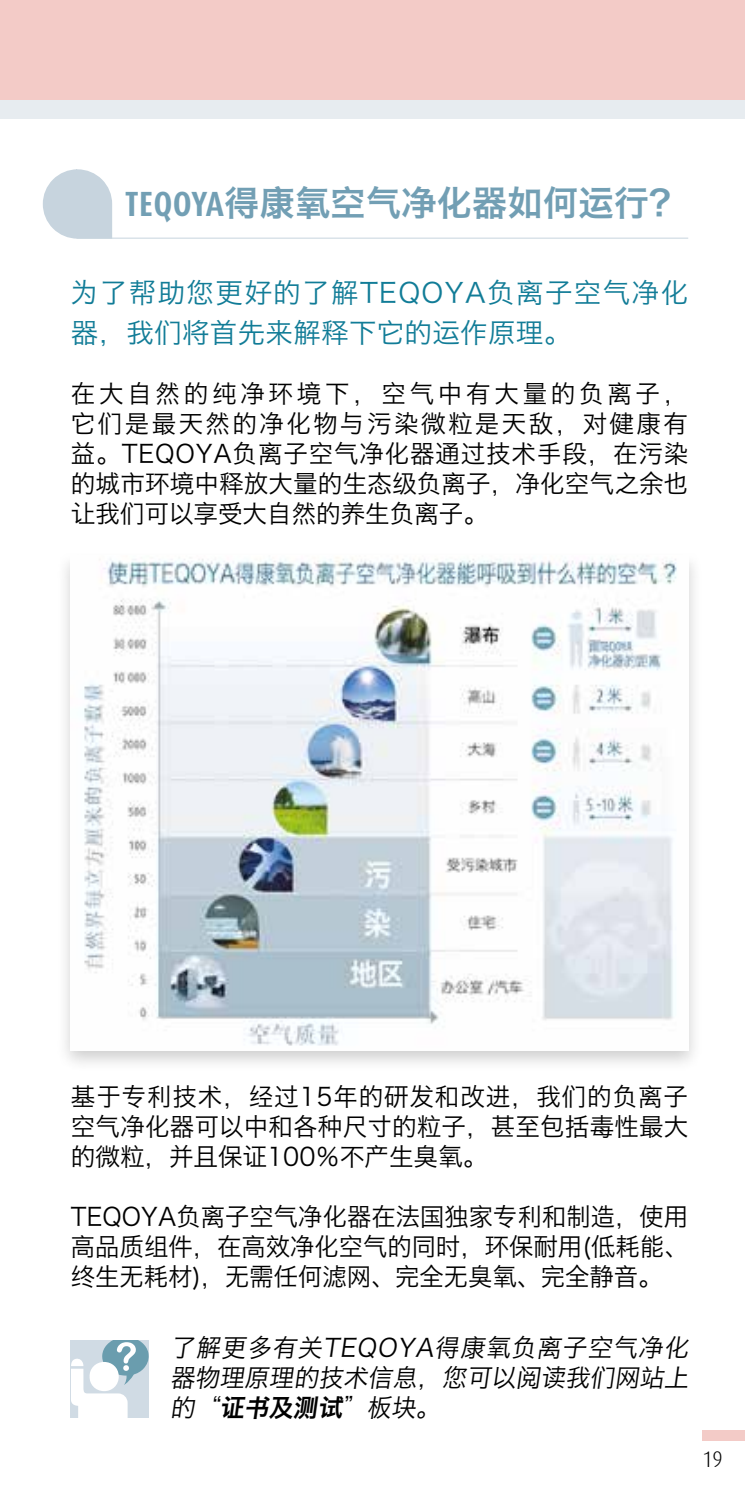
<style>
.page{position:relative;width:745px;height:1489px;background:#fff}
.page>*{position:absolute;margin:0;border:0;box-sizing:border-box;transform-origin:0 0}
.t1{font:35px "Hiragino Sans GB W6";letter-spacing:.01em;color:#729fb4}
.t2{font:27.5px/40px "Hiragino Sans GB W3";letter-spacing:.05em;color:#117c97}
.t3{font:25px/30px "Hiragino Sans GB W3";letter-spacing:.005em;color:#000;text-align:justify}
.t4{font:300 condensed 22.5px "Dax OT";color:#000}
.s1{font-family:"Dax OT";font-weight:700;font-stretch:condensed}
.s2{font-family:"Hiragino Sans GB W6"}
</style>
<div class="page">
<div style="left:0;top:100px;width:744px;height:18px;background:#e7ecf0"></div>
<div style="left:0;top:0;width:744px;height:100px;background:#f3cbc7"></div>
<svg style="left:71px;top:1340px;width:78px;height:77px"></svg>
<svg style="left:43px;top:169px;width:72px;height:70px"></svg>
<hr style="left:76px;top:238px;width:611px;height:1px;background:#c7d4de">
<div style="left:56px;top:547px;width:647px;height:525px;background:#000;opacity:.2"></div>
<img style="left:71px;top:563px;width:616px;height:487px">
<div style="left:0;top:534px;width:744px;height:29px;background:#fff"></div>
<div style="left:702px;top:1430px;width:42px;height:10px;background:#f3cbc7"></div>
<h1 class="t1" style="left:125px;top:180px;width:547px"><span class="s1">TEQOYA</span>得康氧空气净化器如何运行?</h1>
<p class="t2" style="left:71px;top:272px;width:618px">为了帮助您更好的了解TEQOYA负离子空气净化器，我们将首先来解释下它的运作原理。</p>
<p class="t3" style="left:71px;top:378px;width:618px">在大自然的纯净环境下，空气中有大量的负离子，它们是最天然的净化物与污染微粒是天敌，对健康有益。TEQOYA负离子空气净化器通过技术手段，在污染的城市环境中释放大量的生态级负离子，净化空气之余也让我们可以享受大自然的养生负离子。</p>
<p class="t3" style="left:71px;top:1081px;width:618px">基于专利技术，经过15年的研发和改进，我们的负离子空气净化器可以中和各种尺寸的粒子，甚至包括毒性最大的微粒，并且保证100％不产生臭氧。</p>
<p class="t3" style="left:71px;top:1201px;width:618px">TEQOYA负离子空气净化器在法国独家专利和制造，使用高品质组件，在高效净化空气的同时，环保耐用(低耗能、终生无耗材)，无需任何滤网、完全无臭氧、完全静音。</p>
<p class="t3" style="left:170px;top:1332px;width:523px">了解更多有关TEQOYA得康氧负离子空气净化器物理原理的技术信息，您可以阅读我们网站上的“<span class="s2">证书及测试</span>”板块。</p>
<p class="t4" style="left:702px;top:1444px;width:22px">19</p>
</div>
